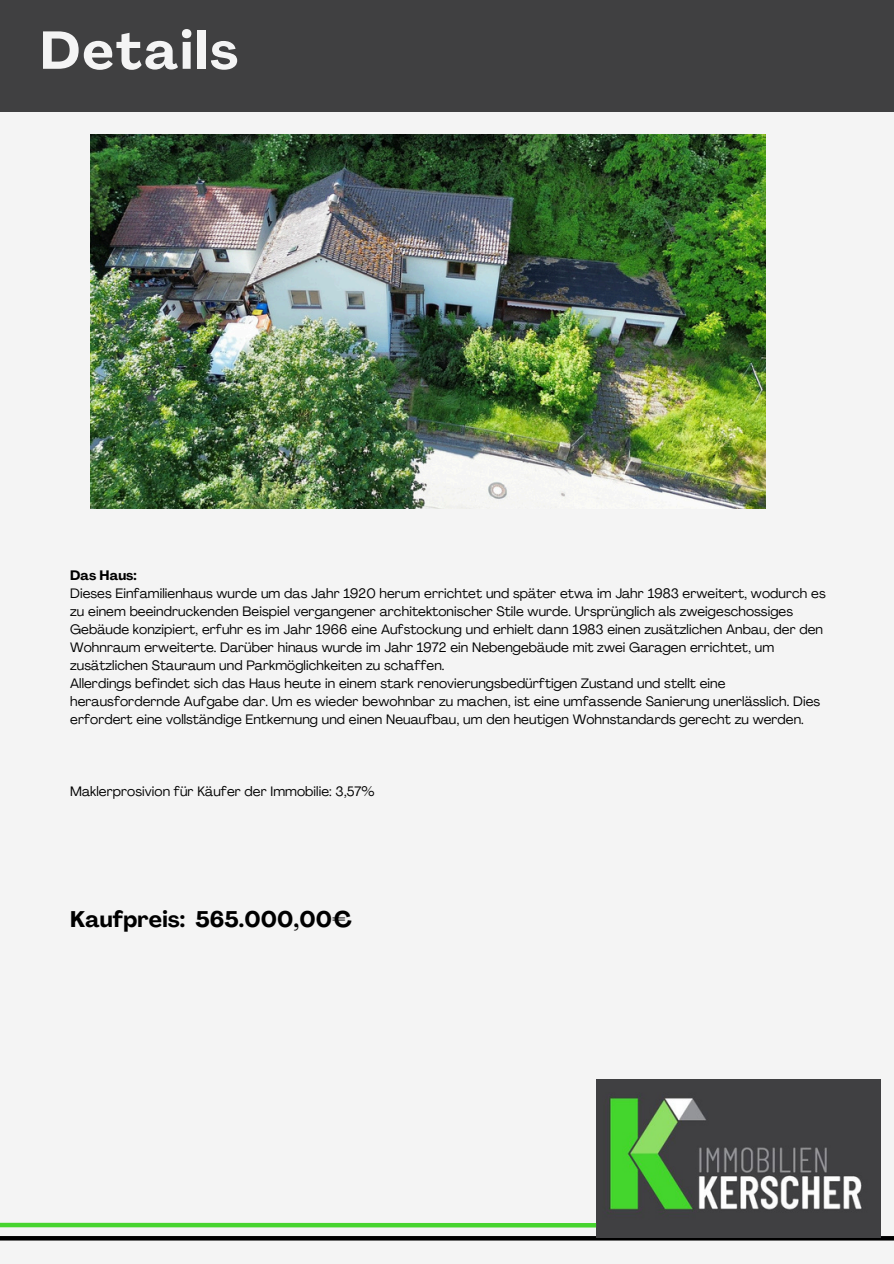
<style>
.page{position:relative;width:894px;height:1264px;background:#fff}
.page>*{position:absolute;margin:0;border:0;box-sizing:border-box;transform-origin:0 0}
.t1{font:700 52.5px "Agrandir";letter-spacing:.045em;color:#f4f4f4}
.t2{font:700 22.35px "Agrandir";letter-spacing:.005em;color:#000}
.t3{font:13.5px/18px "Agrandir";letter-spacing:.005em;color:#000}
.t4{font:700 13.5px "Agrandir";letter-spacing:.005em;color:#000}
</style>
<div class="page">
<div style="left:0;top:0;width:893px;height:1263px;background:#f4f4f4"></div>
<div style="left:0;top:0;width:893px;height:111px;background:#404041"></div>
<div style="left:0;top:1235px;width:893px;height:5px;background:#000"></div>
<img style="left:596px;top:1079px;width:284px;height:158px">
<div style="left:0;top:1222px;width:596px;height:5px;background:#46d42e"></div>
<img style="left:91px;top:135px;width:673px;height:373px">
<h2 class="t1" style="left:40px;top:29px;width:199px">Details</h2>
<p class="t4" style="left:70px;top:569px;width:68px">Das Haus:</p>
<p class="t3" style="left:70px;top:585px;width:756px">Dieses Einfamilienhaus wurde um das Jahr 1920 herum errichtet und später etwa im Jahr 1983 erweitert, wodurch es zu einem beeindruckenden Beispiel vergangener architektonischer Stile wurde. Ursprünglich als zweigeschossiges Gebäude konzipiert, erfuhr es im Jahr 1966 eine Aufstockung und erhielt dann 1983 einen zusätzlichen Anbau, der den Wohnraum erweiterte. Darüber hinaus wurde im Jahr 1972 ein Nebengebäude mit zwei Garagen errichtet, um zusätzlichen Stauraum und Parkmöglichkeiten zu schaffen.</p>
<p class="t3" style="left:70px;top:675px;width:751px">Allerdings befindet sich das Haus heute in einem stark renovierungsbedürftigen Zustand und stellt eine herausfordernde Aufgabe dar. Um es wieder bewohnbar zu machen, ist eine umfassende Sanierung unerlässlich. Dies erfordert eine vollständige Entkernung und einen Neuaufbau, um den heutigen Wohnstandards gerecht zu werden.</p>
<p class="t3" style="left:70px;top:783px;width:306px">Maklerprosivion für Käufer der Immobilie: 3,57%</p>
<p class="t2" style="left:70px;top:910px;width:283px">Kaufpreis: 565.000,00€</p>
</div>
